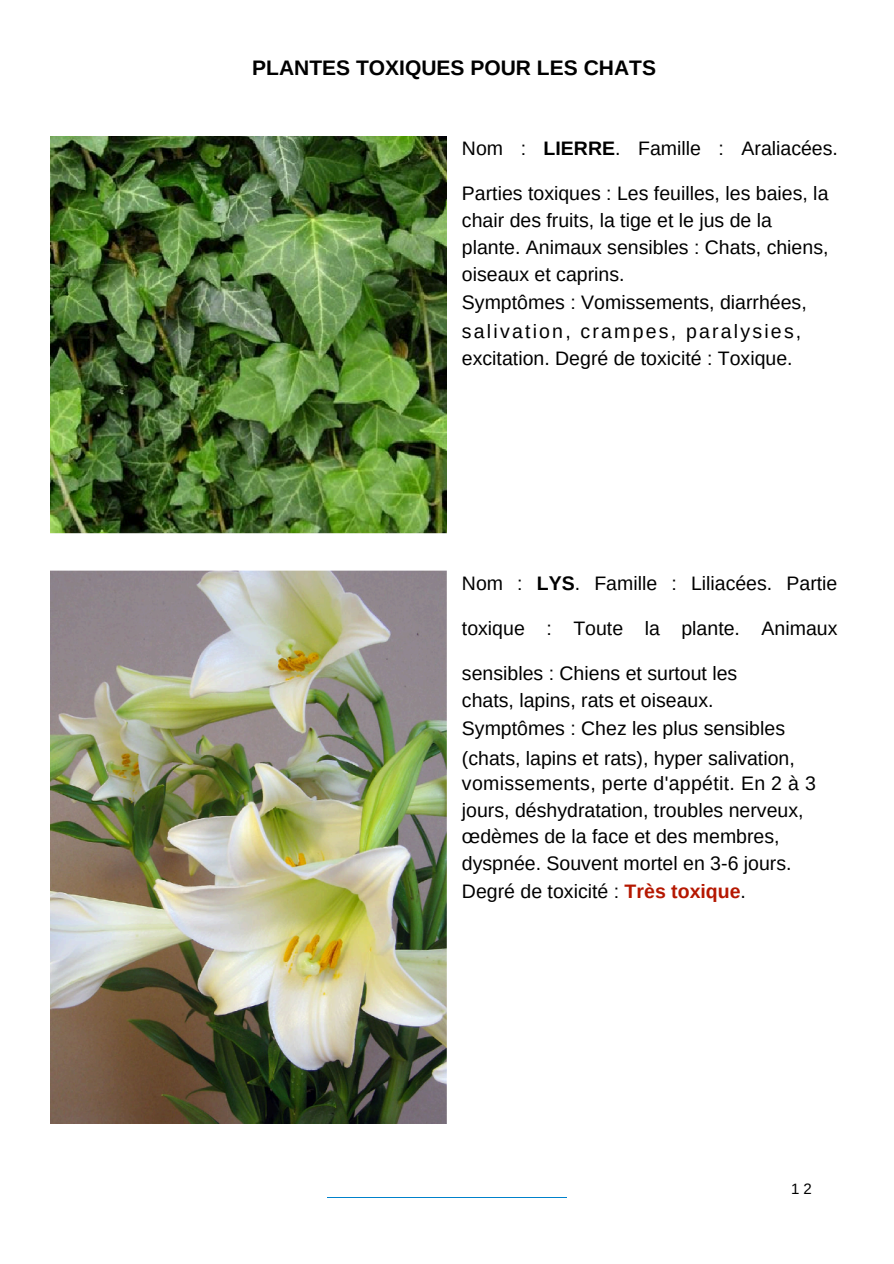
<style>
.page{position:relative;width:894px;height:1264px;background:#fff}
.page>*{position:absolute;margin:0;border:0;box-sizing:border-box;transform-origin:0 0}
.t1{font:700 21px "Arimo";color:#000}
.t2{font:19.5px/27.6px "Arimo";color:#000}
.t3{font:15px "Arimo";color:#000}
.s1{font-weight:700}
.s2{font-weight:700;color:#b51700}
</style>
<div class="page">
<hr style="left:327px;top:1197px;width:239px;height:1px;background:#0081cb">
<img style="left:50px;top:136px;width:396px;height:987px">
<p class="t1" style="left:252px;top:56px;width:405px">PLANTES TOXIQUES POUR LES CHATS</p>
<p class="t2" style="left:462px;top:134px;width:377px">Nom : <span class="s1">LIERRE</span>. Famille : Araliacées.</p>
<p class="t2" style="left:462px;top:179px;width:368px">Parties toxiques : Les feuilles, les baies, la chair des fruits, la tige et le jus de la plante. Animaux sensibles : Chats, chiens, oiseaux et caprins.<br>Symptômes : Vomissements, diarrhées, salivation, crampes, paralysies,</p>
<p class="t2" style="left:462px;top:344px;width:332px">excitation. Degré de toxicité : Toxique.</p>
<h2 class="t2" style="left:462px;top:569px;width:377px">Nom : <span class="s1">LYS</span>. Famille : Liliacées. Partie</h2>
<h2 class="t2" style="left:462px;top:614px;width:377px">toxique : Toute la plante. Animaux</h2>
<h2 class="t2" style="left:462px;top:659px;width:334px;line-height:28.2px">sensibles : Chiens et surtout les<br>chats, lapins, rats et oiseaux.<br>Symptômes : Chez les plus sensibles (chats, lapins et rats), hyper salivation,</h2>
<h2 class="t2" style="left:462px;top:770px;width:355px;line-height:27px">vomissements, perte d'appétit. En 2 à 3 jours, déshydratation, troubles nerveux, œdèmes de la face et des membres, dyspnée. Souvent mortel en 3-6 jours.<br>Degré de toxicité : <span class="s2">Très toxique</span>.</h2>
<h2 class="t3" style="left:790px;top:1180px;width:22px">1 2</h2>
</div>
